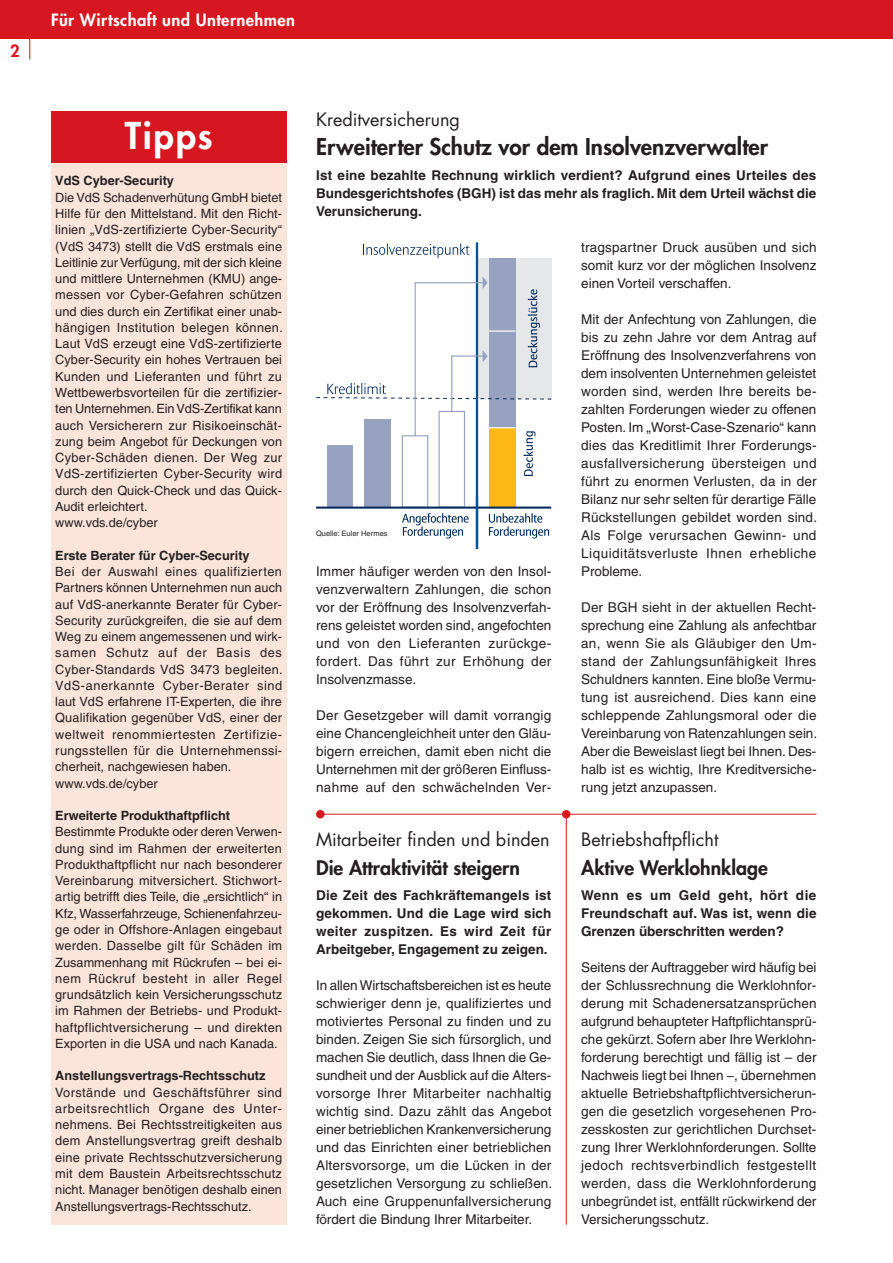
<style>
.page{position:relative;width:893px;height:1263px;background:#fff}
.page>*{position:absolute;margin:0;border:0;box-sizing:border-box;transform-origin:0 0}
.t1{font:800 36px "Futura LT";letter-spacing:.05em;color:#fff}
.t2{font:800 22.5px "Futura LT";color:#231f20}
.t3{font:800 19.5px "Futura LT";color:#231f20}
.t4{font:18px "Futura LT";color:#231f20}
.t5{font:800 16.5px "Futura LT";letter-spacing:.025em;color:#fff}
.t6{font:800 16.5px "Futura LT";color:#d7171f}
.t7{font:13.5px/18px "Helvetica LT";color:#231f20;text-align:justify}
.t8{font:700 13.5px/18px "Helvetica LT";color:#231f20;text-align:justify}
.t9{font:12.75px/16.2px "Helvetica LT";letter-spacing:.01em;color:#231f20}
.t10{font:700 12.75px "Helvetica LT";color:#231f20}
.t11{font:7.5px "Helvetica LT";color:#231f20}
</style>
<div class="page">
<hr style="left:321px;top:814px;width:495px;height:1px;background:#d7171f">
<div style="left:316px;top:810px;width:9px;height:8px;background:#d7171f;border-radius:50%"></div>
<div style="left:0;top:0;width:893px;height:38px;background:#d7171f"></div>
<svg style="left:29px;top:38px;width:1px;height:22px"></svg>
<div style="left:51px;top:161px;width:235px;height:1064px;background:#fbe5da"></div>
<div style="left:477px;top:258px;width:74px;height:141px;background:#e6e7e9"></div>
<div style="left:489px;top:258px;width:26px;height:73px;background:#96a2bf"></div>
<svg style="left:363px;top:243px;width:106px;height:15px"></svg>
<hr style="left:476px;top:242px;width:2px;height:307px;background:#015296">
<svg style="left:316px;top:276px;width:236px;height:262px"></svg>
<div style="left:51px;top:111px;width:235px;height:52px;background:#d7171f"></div>
<hr style="left:566px;top:814px;width:1px;height:411px;background:#d7171f">
<div style="left:562px;top:810px;width:8px;height:8px;background:#d7171f;border-radius:50%"></div>
<p class="t6" style="left:10px;top:40px;width:11px">2</p>
<p class="t5" style="left:51px;top:9px;width:246px">Für Wirtschaft und Unternehmen</p>
<h1 class="t1" style="left:125px;top:112px;width:89px">Tipps</h1>
<p class="t10" style="left:55px;top:173px;width:120px">VdS Cyber-Security</p>
<p class="t9" style="left:55px;top:189px;width:229px">Die VdS Schadenverhütung GmbH bietet Hilfe für den Mittelstand. Mit den Richt&shy;linien „VdS-zertifizierte Cyber-Security“ (VdS 3473) stellt die VdS erstmals eine Leitlinie zur Verfügung, mit der sich kleine und mittlere Unternehmen (KMU) ange&shy;messen vor Cyber-Gefahren schützen und dies durch ein Zertifikat einer unab&shy;hängigen Institution belegen können.<br>Laut VdS erzeugt eine VdS-zertifizierte Cyber-Security ein hohes Vertrauen bei Kunden und Lieferanten und führt zu Wettbewerbsvorteilen für die zertifizier&shy;ten Unternehmen. Ein VdS-Zertifikat kann auch Versicherern zur Risikoeinschät&shy;zung beim Angebot für Deckungen von Cyber-Schäden dienen. Der Weg zur VdS-zertifizierten Cyber-Security wird durch den Quick-Check und das Quick-Audit erleichtert.<br>www.vds.de/cyber</p>
<p class="t10" style="left:55px;top:547px;width:196px">Erste Berater für Cyber-Security</p>
<p class="t9" style="left:55px;top:563px;width:229px">Bei der Auswahl eines qualifizierten Partners können Unternehmen nun auch auf VdS-anerkannte Berater für Cyber-Security zurückgreifen, die sie auf dem Weg zu einem angemessenen und wirk&shy;samen Schutz auf der Basis des Cyber-Standards VdS 3473 begleiten.<br>VdS-anerkannte Cyber-Berater sind laut VdS erfahrene IT-Experten, die ihre Qualifikation gegenüber VdS, einer der weltweit renommiertesten Zertifizie&shy;rungsstellen für die Unternehmenssi&shy;cherheit, nachgewiesen haben. www.vds.de/cyber</p>
<p class="t10" style="left:55px;top:808px;width:176px">Erweiterte Produkthaftpflicht</p>
<p class="t9" style="left:55px;top:824px;width:228px;text-align:justify">Bestimmte Produkte oder deren Verwen&shy;dung sind im Rahmen der erweiterten Produkthaftpflicht nur nach besonderer Vereinbarung mitversichert. Stichwort&shy;artig betrifft dies Teile, die „ersichtlich“ in Kfz, Wasserfahrzeuge, Schienenfahrzeu&shy;ge oder in Offshore-Anlagen eingebaut werden. Dasselbe gilt für Schäden im Zusammenhang mit Rückrufen – bei ei&shy;nem Rückruf besteht in aller Regel grundsätzlich kein Versicherungsschutz im Rahmen der Betriebs- und Produkt&shy;haftpflichtversicherung – und direkten Exporten in die USA und nach Kanada.</p>
<p class="t10" style="left:55px;top:1068px;width:212px">Anstellungsvertrags-Rechtsschutz</p>
<p class="t9" style="left:55px;top:1084px;width:228px;text-align:justify">Vorstände und Geschäftsführer sind arbeitsrechtlich Organe des Unter&shy;nehmens. Bei Rechtsstreitigkeiten aus dem Anstellungsvertrag greift deshalb eine private Rechtsschutzversicherung mit dem Baustein Arbeitsrechtsschutz nicht. Manager benötigen deshalb einen Anstellungsvertrags-Rechtsschutz.</p>
<h3 class="t4" style="left:316px;top:108px;width:145px">Kreditversicherung</h3>
<h2 class="t2" style="left:316px;top:131px;width:453px">Erweiterter Schutz vor dem Insolvenzverwalter</h2>
<p class="t8" style="left:316px;top:166px;width:502px">Ist eine bezahlte Rechnung wirklich verdient? Aufgrund eines Urteiles des Bundesgerichtshofes (BGH) ist das mehr als fraglich. Mit dem Urteil wächst die Verunsicherung.</p>
<p class="t7" style="left:581px;top:238px;width:237px">tragspartner Druck ausüben und sich somit kurz vor der möglichen Insolvenz einen Vorteil verschaffen.</p>
<p class="t7" style="left:581px;top:310px;width:237px">Mit der Anfechtung von Zahlungen, die bis zu zehn Jahre vor dem Antrag auf Eröffnung des Insolvenzverfahrens von dem insolventen Unternehmen geleistet worden sind, werden Ihre bereits be&shy;zahlten Forderungen wieder zu offenen Posten. Im „Worst-Case-Szenario“ kann dies das Kreditlimit Ihrer Forderungs&shy;ausfallversicherung übersteigen und führt zu enormen Verlusten, da in der Bilanz nur sehr selten für derartige Fälle Rückstellungen gebildet worden sind.<br>Als Folge verursachen Gewinn- und Liquiditätsverluste Ihnen erhebliche Probleme.</p>
<p class="t7" style="left:581px;top:598px;width:237px">Der BGH sieht in der aktuellen Recht&shy;sprechung eine Zahlung als anfechtbar an, wenn Sie als Gläubiger den Um&shy;stand der Zahlungsunfähigkeit Ihres Schuldners kannten. Eine bloße Vermu&shy;tung ist ausreichend. Dies kann eine schleppende Zahlungsmoral oder die Vereinbarung von Ratenzahlungen sein.<br>Aber die Beweislast liegt bei Ihnen. Des&shy;halb ist es wichtig, Ihre Kreditversiche&shy;rung jetzt anzupassen.</p>
<p class="t11" style="left:316px;top:529px;width:73px">Quelle: Euler Hermes</p>
<p class="t7" style="left:316px;top:562px;width:237px">Immer häufiger werden von den Insol&shy;venzverwaltern Zahlungen, die schon vor der Eröffnung des Insolvenzverfah&shy;rens geleistet worden sind, angefochten und von den Lieferanten zurückge&shy;fordert. Das führt zur Erhöhung der Insolvenzmasse.</p>
<p class="t7" style="left:316px;top:706px;width:237px">Der Gesetzgeber will damit vorrangig eine Chancengleichheit unter den Gläu&shy;bigern erreichen, damit eben nicht die Unternehmen mit der größeren Einfluss&shy;nahme auf den schwächelnden Ver-</p>
<h3 class="t4" style="left:316px;top:828px;width:235px">Mitarbeiter finden und binden</h3>
<h3 class="t3" style="left:316px;top:854px;width:205px">Die Attraktivität steigern</h3>
<p class="t8" style="left:316px;top:886px;width:237px">Die Zeit des Fachkräftemangels ist gekommen. Und die Lage wird sich weiter zuspitzen. Es wird Zeit für Arbeitgeber, Engagement zu zeigen.</p>
<p class="t7" style="left:316px;top:976px;width:238px">In allen Wirtschaftsbereichen ist es heute schwieriger denn je, qualifiziertes und motiviertes Personal zu finden und zu binden. Zeigen Sie sich fürsorglich, und machen Sie deutlich, dass Ihnen die Ge&shy;sundheit und der Ausblick auf die Alters&shy;vorsorge Ihrer Mitarbeiter nachhaltig wichtig sind. Dazu zählt das Angebot einer betrieblichen Krankenversicherung und das Einrichten einer betrieblichen Altersvorsorge, um die Lücken in der gesetzlichen Versorgung zu schließen.<br>Auch eine Gruppenunfallversicherung fördert die Bindung Ihrer Mitarbeiter.</p>
<h3 class="t4" style="left:581px;top:828px;width:139px">Betriebshaftpflicht</h3>
<h3 class="t3" style="left:581px;top:854px;width:188px">Aktive Werklohnklage</h3>
<p class="t8" style="left:581px;top:886px;width:237px">Wenn es um Geld geht, hört die Freundschaft auf. Was ist, wenn die Grenzen überschritten werden?</p>
<p class="t7" style="left:581px;top:958px;width:237px">Seitens der Auftraggeber wird häufig bei der Schlussrechnung die Werklohnfor&shy;derung mit Schadenersatzansprüchen aufgrund behaupteter Haftpflichtansprü&shy;che gekürzt. Sofern aber Ihre Werklohn&shy;forderung berechtigt und fällig ist – der Nachweis liegt bei Ihnen −, übernehmen aktuelle Betriebshaftpflichtversicherun&shy;gen die gesetzlich vorgesehenen Pro&shy;zesskosten zur gerichtlichen Durchset&shy;zung Ihrer Werklohnforderungen. Sollte jedoch rechtsverbindlich festgestellt werden, dass die Werklohnforderung unbegründet ist, entfällt rückwirkend der Versicherungsschutz.</p>
</div>
